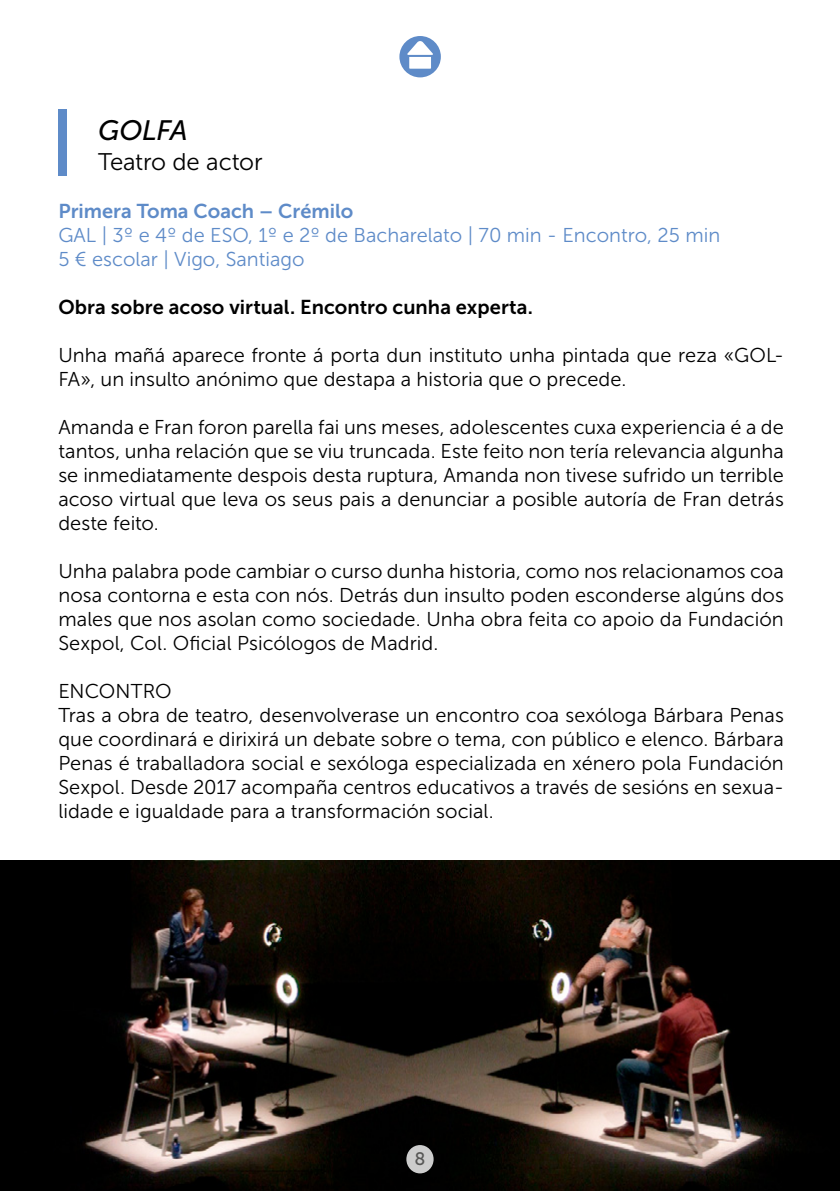
<style>
.page{position:relative;width:840px;height:1191px;background:#fff}
.page>*{position:absolute;margin:0;border:0;box-sizing:border-box;transform-origin:0 0}
.t1{font:italic 28px "Museo Sans 500";letter-spacing:-.01em;color:#000}
.t2{font:24px "Museo Sans 300";letter-spacing:-.01em;color:#000}
.t3{font:20px/24px "Museo Sans 300";letter-spacing:.005em;color:#000}
.t4{font:20px/24px "Museo Sans 300";color:#5e8bc8}
.t5{font:20px "Museo Sans 700";letter-spacing:.005em;color:#000}
.t6{font:20px "Museo Sans 700";color:#5e8bc8}
.t7{font:18px "Museo 500";color:#575756}
</style>
<div class="page">
<img style="left:0;top:860px;width:839px;height:331px">
<div style="left:406px;top:1145px;width:27px;height:28px;background:#ccc;border-radius:50%"></div>
<svg style="left:399px;top:36px;width:41px;height:41px"></svg>
<div style="left:58px;top:109px;width:9px;height:66px;background:#5e8bc8"></div>
<h1 class="t1" style="left:98px;top:115px;width:91px">GOLFA</h1>
<p class="t2" style="left:98px;top:149px;width:166px">Teatro de actor</p>
<p class="t6" style="left:58px;top:200px;width:296px">Primera Toma Coach – Crémilo</p>
<p class="t4" style="left:58px;top:223px;width:663px">GAL | 3º e 4º de ESO, 1º e 2º de Bacharelato | 70 min - Encontro, 25 min<br>5 € escolar | Vigo, Santiago</p>
<p class="t5" style="left:58px;top:296px;width:476px">Obra sobre acoso virtual. Encontro cunha experta.</p>
<p class="t3" style="left:58px;top:343px;width:726px">Unha mañá aparece fronte á porta dun instituto unha pintada que reza «GOL-<br>FA», un insulto anónimo que destapa a historia que o precede.</p>
<p class="t3" style="left:58px;top:415px;width:726px;text-align:justify">Amanda e Fran foron parella fai uns meses, adolescentes cuxa experiencia é a de tantos, unha relación que se viu truncada. Este feito non tería relevancia algunha se inmediatamente despois desta ruptura, Amanda non tivese sufrido un terrible acoso virtual que leva os seus pais a denunciar a posible autoría de Fran detrás deste feito.</p>
<p class="t3" style="left:58px;top:559px;width:726px;text-align:justify">Unha palabra pode cambiar o curso dunha historia, como nos relacionamos coa nosa contorna e esta con nós. Detrás dun insulto poden esconderse algúns dos males que nos asolan como sociedade. Unha obra feita co apoio da Fundación Sexpol, Col. Oficial Psicólogos de Madrid.</p>
<p class="t3" style="left:58px;top:679px;width:726px">ENCONTRO<br>Tras a obra de teatro, desenvolverase un encontro coa sexóloga Bárbara Penas que coordinará e dirixirá un debate sobre o tema, con público e elenco. Bárbara Penas é traballadora social e sexóloga especializada en xénero pola Fundación Sexpol. Desde 2017 acompaña centros educativos a través de sesións en sexua&shy;lidade e igualdade para a transformación social.</p>
<p class="t7" style="left:414px;top:1148px;width:12px">8</p>
</div>
